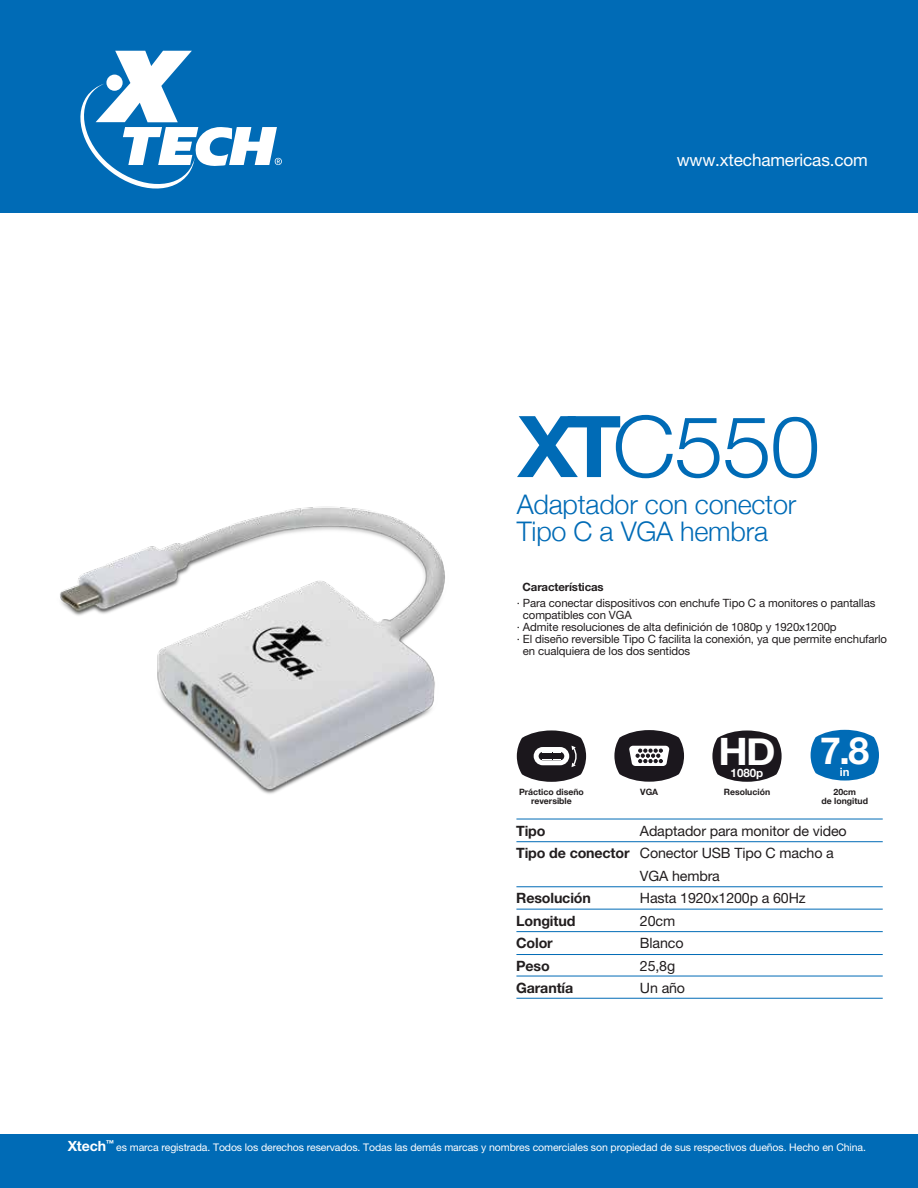
<style>
.page{position:relative;width:918px;height:1188px;background:#fff}
.page>*{position:absolute;margin:0;border:0;box-sizing:border-box;transform-origin:0 0}
.t1{font:300 85.35px "Helvetica Neue";color:#006bb6;scale:1.05 1}
.t2{font:700 37.8px "Helvetica Neue";color:#fff;scale:1.05 1}
.t3{font:700 37.35px "Helvetica Neue";color:#fff}
.t4{font:300 27px/27px "Helvetica Neue";letter-spacing:-.01em;color:#006bb6}
.t5{font:17.25px "Helvetica Neue LT Pro";letter-spacing:-.01em;color:#fff}
.t6{font:14.25px/22.5px "Helvetica Neue LT Pro";letter-spacing:-.01em;color:#221e1f}
.t7{font:700 14.25px/22.5px "Helvetica Neue LT Pro";letter-spacing:-.01em;color:#221e1f}
.t8{font:700 11.55px "Helvetica Neue";color:#fff}
.t9{font:11.4px "Helvetica Neue LT Pro";letter-spacing:-.01em;color:#221e1f}
.t10{font:700 11.4px "Helvetica Neue LT Pro";letter-spacing:-.01em;color:#221e1f}
.t11{font:700 11.4px "Helvetica Neue";color:#fff}
.t12{font:10.5px "Helvetica Neue LT Pro";letter-spacing:-.01em;color:#fff}
.t13{font:700 8.7px/9.3px "Helvetica Neue";color:#221e1f;text-align:center}
.s1{font-weight:700}
.s2{font-weight:700;font-size:14.1px}
</style>
<div class="page">
<hr style="left:516px;top:931px;width:367px;height:1px;background:#006bb6">
<hr style="left:516px;top:909px;width:367px;height:1px;background:#006bb6">
<hr style="left:516px;top:886px;width:367px;height:1px;background:#006bb6">
<hr style="left:516px;top:819px;width:367px;height:1px;background:#006bb6">
<hr style="left:516px;top:976px;width:367px;height:1px;background:#006bb6">
<hr style="left:516px;top:998px;width:367px;height:1px;background:#006bb6">
<hr style="left:516px;top:841px;width:367px;height:1px;background:#006bb6">
<hr style="left:516px;top:954px;width:367px;height:1px;background:#006bb6">
<div style="left:0;top:0;width:918px;height:212px;background:#006bb6"></div>
<div style="left:0;top:1134px;width:918px;height:54px;background:#006bb6"></div>
<svg style="left:80px;top:51px;width:202px;height:138px"></svg>
<img style="left:60px;top:506px;width:385px;height:288px">
<svg style="left:517px;top:730px;width:69px;height:52px"></svg>
<svg style="left:712px;top:731px;width:70px;height:51px;background:#403c41"></svg>
<svg style="left:811px;top:730px;width:68px;height:51px;background:#2782c1"></svg>
<svg style="left:614px;top:730px;width:70px;height:52px"></svg>
<h3 class="t5" style="left:677px;top:149px;width:193px">www.xtechamericas.com</h3>
<h1 class="t1" style="left:517px;top:378px;width:290px"><span class="s1">XT</span>C550</h1>
<h3 class="t4" style="left:517px;top:489px;width:281px">Adaptador con conector<br>Tipo C a VGA hembra</h3>
<p class="t10" style="left:523px;top:580px;width:83px">Características</p>
<p class="t9" style="left:517px;top:596px;width:360px">· Para conectar dispositivos con enchufe Tipo C a monitores o pantallas</p>
<p class="t9" style="left:523px;top:608px;width:110px">compatibles con VGA</p>
<p class="t9" style="left:517px;top:620px;width:321px">· Admite resoluciones de alta definición de 1080p y 1920x1200p</p>
<p class="t9" style="left:517px;top:632px;width:372px">· El diseño reversible Tipo C facilita la conexión, ya que permite enchufarlo</p>
<p class="t9" style="left:523px;top:644px;width:169px">en cualquiera de los dos sentidos</p>
<h2 class="t2" style="left:718px;top:722px;width:56px">HD</h2>
<p class="t8" style="left:731px;top:764px;width:34px">1080p</p>
<h3 class="t3" style="left:820px;top:721px;width:50px">7.8</h3>
<p class="t11" style="left:840px;top:763px;width:11px">in</p>
<p class="t13" style="left:640px;top:788px;width:20px">VGA</p>
<p class="t13" style="left:519px;top:788px;width:66px">Práctico diseño reversible</p>
<p class="t13" style="left:724px;top:788px;width:48px">Resolución</p>
<p class="t13" style="left:822px;top:788px;width:48px">20cm<br>de longitud</p>
<p class="t7" style="left:516px;top:819px;width:115px">Tipo<br>Tipo de conector</p>
<p class="t7" style="left:516px;top:887px;width:76px">Resolución<br>Longitud<br>Color<br>Peso<br>Garantía</p>
<p class="t6" style="left:640px;top:819px;width:208px">Adaptador para monitor de video<br>Conector USB Tipo C macho a<br>VGA hembra<br>Hasta 1920x1200p a 60Hz<br>20cm<br>Blanco<br>25,8g<br>Un año</p>
<p class="t12" style="left:68px;top:1141px;width:800px"><span class="s2">Xtech</span><sup>™</sup> es marca registrada. Todos los derechos reservados. Todas las demás marcas y nombres comerciales son propiedad de sus respectivos dueños. Hecho en China.</p>
</div>
